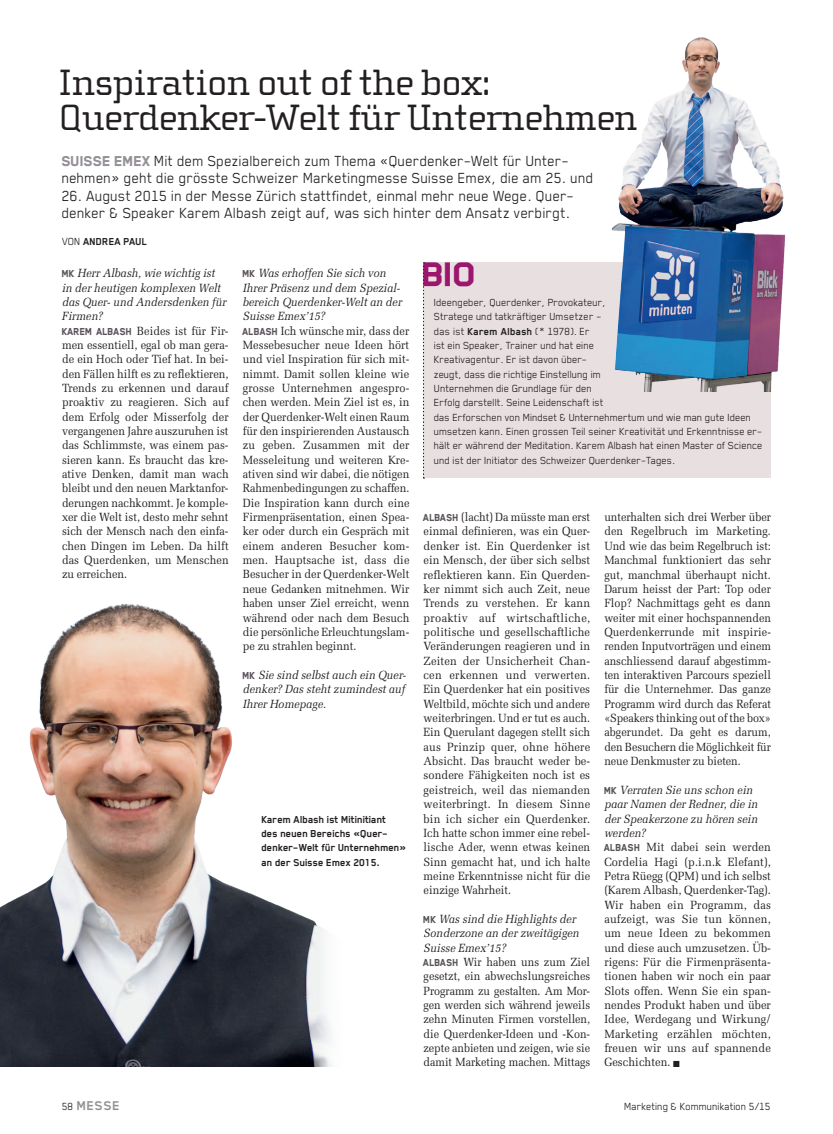
<style>
.page{position:relative;width:833px;height:1134px;background:#fff}
.page>*{position:absolute;margin:0;border:0;box-sizing:border-box;transform-origin:0 0}
.t1{font:800 40px "Blender 05";color:#9c166d;scale:1.05 1}
.t2{font:37.5px/35px "Cholla Slab";letter-spacing:-.015em;color:#231f20}
.t3{font:16.88px/17.5px "Blender 02";letter-spacing:-.005em;color:#231f20;scale:.96 1}
.t4{font:700 15px "Blender 04";color:#958f96}
.t5{font:11.88px/14.4px "Melior";color:#231f20;scale:.92 1}
.t6{font:11.88px/14.4px "Melior";color:#231f20;text-align:justify;scale:.91 1}
.t7{font:11.88px/14.4px "Blender 02";letter-spacing:-.015em;color:#231f20}
.t8{font:11.88px/14.4px "Melior";color:#231f20;scale:.93 1}
.t9{font:700 11.88px/14.4px "Blender 04";letter-spacing:-.015em;color:#231f20}
.t10{font:italic 11.88px/14.4px "Melior";color:#231f20;text-align:justify;scale:.92 1}
.s1{font-family:"Blender 05";font-weight:800;color:#958f96}
.s2{font-family:"Blender 02";font-weight:400}
.s3{font-family:"Blender 05";font-weight:800;color:#5b555b}
.s4{font-style:italic}
.s5{font-family:"Blender 05";font-weight:800;font-style:normal;color:#5b555b}
.s6{font-family:"Blender 04";font-weight:700}
.s7{font-family:"Blender 02";font-weight:400;font-size:11.88px;color:#231f20}
</style>
<div class="page">
<img style="left:0;top:603px;width:332px;height:464px">
<div style="left:423px;top:263px;width:348px;height:215px;background:#e8dfe0"></div>
<svg style="left:423px;top:262px;width:1px;height:217px"></svg>
<img style="left:590px;top:37px;width:196px;height:355px">
<h2 class="t2" style="left:59px;top:66px;width:580px">Inspiration out of the box:<br>Querdenker-Welt für Unternehmen</h2>
<h3 class="t3" style="left:62px;top:151px;width:555px"><span class="s1">SUISSE EMEX</span> Mit dem Spezialbereich zum Thema «Querdenker-Welt für Unter&shy;nehmen» geht die grösste Schweizer Marketingmesse Suisse Emex, die am 25. und</h3>
<h3 class="t3" style="left:62px;top:186px;width:533px">26. August 2015 in der Messe Zürich stattfindet, einmal mehr neue Wege. Quer&shy;denker &amp; Speaker Karem Albash zeigt auf, was sich hinter dem Ansatz verbirgt.</h3>
<p class="t9" style="left:62px;top:234px;width:87px"><span class="s2">Von</span> ANDREA PAUL</p>
<p class="t5" style="left:62px;top:266px;width:183px"><span class="s3">MK</span> <span class="s4">Herr Albash, wie wichtig ist<br>in der heutigen komplexen Welt das Quer- und Andersdenken für<br>Firmen?<br></span><span class="s3">KAREM ALBASH</span> Beides ist für Fir&shy;men essentiell, egal ob man gera&shy;de ein Hoch oder Tief hat. In bei&shy;den Fällen hilft es zu reflektieren,<br>Trends zu erkennen und darauf proaktiv zu reagieren. Sich auf dem Erfolg oder Misserfolg der vergangenen Jahre auszuruhen ist das Schlimmste, was einem pas&shy;sieren kann. Es braucht das kre&shy;ative Denken, damit man wach bleibt und den neuen Marktanfor&shy;derungen nachkommt. Je komple&shy;xer die Welt ist, desto mehr sehnt sich der Mensch nach den einfa&shy;chen Dingen im Leben. Da hilft das Querdenken, um Menschen zu erreichen.</p>
<p class="t5" style="left:243px;top:266px;width:183px"><span class="s3">MK</span> <span class="s4">Was erhoffen Sie sich von<br>Ihrer Präsenz und dem Spezial&shy;bereich Querdenker-Welt an der<br>Suisse Emex’15?<br></span><span class="s3">ALBASH</span> Ich wünsche mir, dass der<br>Messebesucher neue Ideen hört und viel Inspiration für sich mit&shy;nimmt. Damit sollen kleine wie grosse Unternehmen angespro&shy;chen werden. Mein Ziel ist es, in der Querdenker-Welt einen Raum für den inspirierenden Austausch zu geben. Zusammen mit der<br>Messeleitung und weiteren Kre&shy;ativen sind wir dabei, die nötigen<br>Rahmenbedingungen zu schaffen.<br>Die Inspiration kann durch eine<br>Firmenpräsentation, einen Spea&shy;ker oder durch ein Gespräch mit einem anderen Besucher kom&shy;men. Hauptsache ist, dass die<br>Besucher in der Querdenker-Welt neue Gedanken mitnehmen. Wir haben unser Ziel erreicht, wenn während oder nach dem Besuch die persönliche Erleuchtungslam&shy;pe zu strahlen beginnt.</p>
<p class="t10" style="left:243px;top:668px;width:179px"><span class="s5">MK</span> Sie sind selbst auch ein Quer&shy;denker? Das steht zumindest auf Ihrer Homepage.</p>
<p class="t9" style="left:262px;top:811px;width:147px">Karem Albash ist Mitinitiant<br>des neuen Bereichs «Quer&shy;denker-Welt für Unternehmen» an der Suisse Emex 2015.</p>
<h1 class="t1" style="left:423px;top:252px;width:54px">BIO</h1>
<p class="t7" style="left:434px;top:294px;width:330px">Ideengeber, Querdenker, Provokateur,<br>Stratege und tatkräftiger Umsetzer -<br>das ist <span class="s6">Karem Albash</span> (* 1978). Er<br>ist ein Speaker, Trainer und hat eine<br>Kreativagentur. Er ist davon über-<br>zeugt, dass die richtige Einstellung im<br>Unternehmen die Grundlage für den<br>Erfolg darstellt. Seine Leidenschaft ist<br>das Erforschen von Mindset &amp; Unternehmertum und wie man gute Ideen umsetzen kann. Einen grossen Teil seiner Kreativität und Erkenntnisse er&shy;hält er während der Meditation. Karem Albash hat einen Master of Science und ist der Initiator des Schweizer Querdenker-Tages.</p>
<p class="t5" style="left:423px;top:510px;width:183px;text-align:justify"><span class="s3">ALBASH</span> (lacht) Da müsste man erst einmal definieren, was ein Quer&shy;denker ist. Ein Querdenker ist ein Mensch, der über sich selbst reflektieren kann. Ein Querden&shy;ker nimmt sich auch Zeit, neue Trends zu verstehen. Er kann proaktiv auf wirtschaftliche, politische und gesellschaftliche Veränderungen reagieren und in Zeiten der Unsicherheit Chan&shy;cen erkennen und verwerten.<br>Ein Querdenker hat ein positives Weltbild, möchte sich und andere weiterbringen. Und er tut es auch.<br>Ein Querulant dagegen stellt sich aus Prinzip quer, ohne höhere Absicht. Das braucht weder be&shy;sondere Fähigkeiten noch ist es geistreich, weil das niemanden weiterbringt. In diesem Sinne bin ich sicher ein Querdenker.<br>Ich hatte schon immer eine rebel&shy;lische Ader, wenn etwas keinen Sinn gemacht hat, und ich halte meine Erkenntnisse nicht für die einzige Wahrheit.</p>
<p class="t6" style="left:423px;top:912px;width:185px;text-align:left"><span class="s3">MK</span> <span class="s4">Was sind die Highlights der<br>Sonderzone an der zweitägigen<br>Suisse Emex’15?<br></span><span class="s3">ALBASH</span> Wir haben uns zum Ziel gesetzt, ein abwechslungsreiches<br>Programm zu gestalten. Am Mor&shy;gen werden sich während jeweils zehn Minuten Firmen vorstellen, die Querdenker-Ideen und -Kon&shy;zepte anbieten und zeigen, wie sie damit Marketing machen. Mittags</p>
<p class="t6" style="left:604px;top:510px;width:185px">unterhalten sich drei Werber über den Regelbruch im Marketing.<br>Und wie das beim Regelbruch ist:<br>Manchmal funktioniert das sehr gut, manchmal überhaupt nicht.<br>Darum heisst der Part: Top oder Flop? Nachmittags geht es dann weiter mit einer hochspannenden Querdenkerrunde mit inspirie&shy;renden Inputvorträgen und einem anschliessend darauf abgestimm&shy;ten interaktiven Parcours speziell für die Unternehmer. Das ganze Programm wird durch das Referat «Speakers thinking out of the box» abgerundet. Da geht es darum, den Besuchern die Möglichkeit für neue Denkmuster zu bieten.</p>
<p class="t8" style="left:604px;top:783px;width:181px"><span class="s3">MK</span> <span class="s4">Verraten Sie uns schon ein paar Namen der Redner, die in der Speakerzone zu hören sein werden?<br></span><span class="s3">ALBASH</span> Mit dabei sein werden<br>Cordelia Hagi (p.i.n.k Elefant),<br>Petra Rüegg (QPM) und ich selbst (Karem Albash, Querdenker-Tag).<br>Wir haben ein Programm, das aufzeigt, was Sie tun können, um neue Ideen zu bekommen und diese auch umzusetzen. Üb&shy;rigens: Für die Firmenpräsenta&shy;tionen haben wir noch ein paar<br>Slots offen. Wenn Sie ein span&shy;nendes Produkt haben und über<br>Idee, Werdegang und Wirkung/<br>Marketing erzählen möchten, freuen wir uns auf spannende<br>Geschichten. ■</p>
<p class="t4" style="left:62px;top:1097px;width:60px"><span class="s7">58</span> Messe</p>
<p class="t7" style="left:624px;top:1098px;width:148px">Marketing &amp; Kommunikation 5/15</p>
</div>
